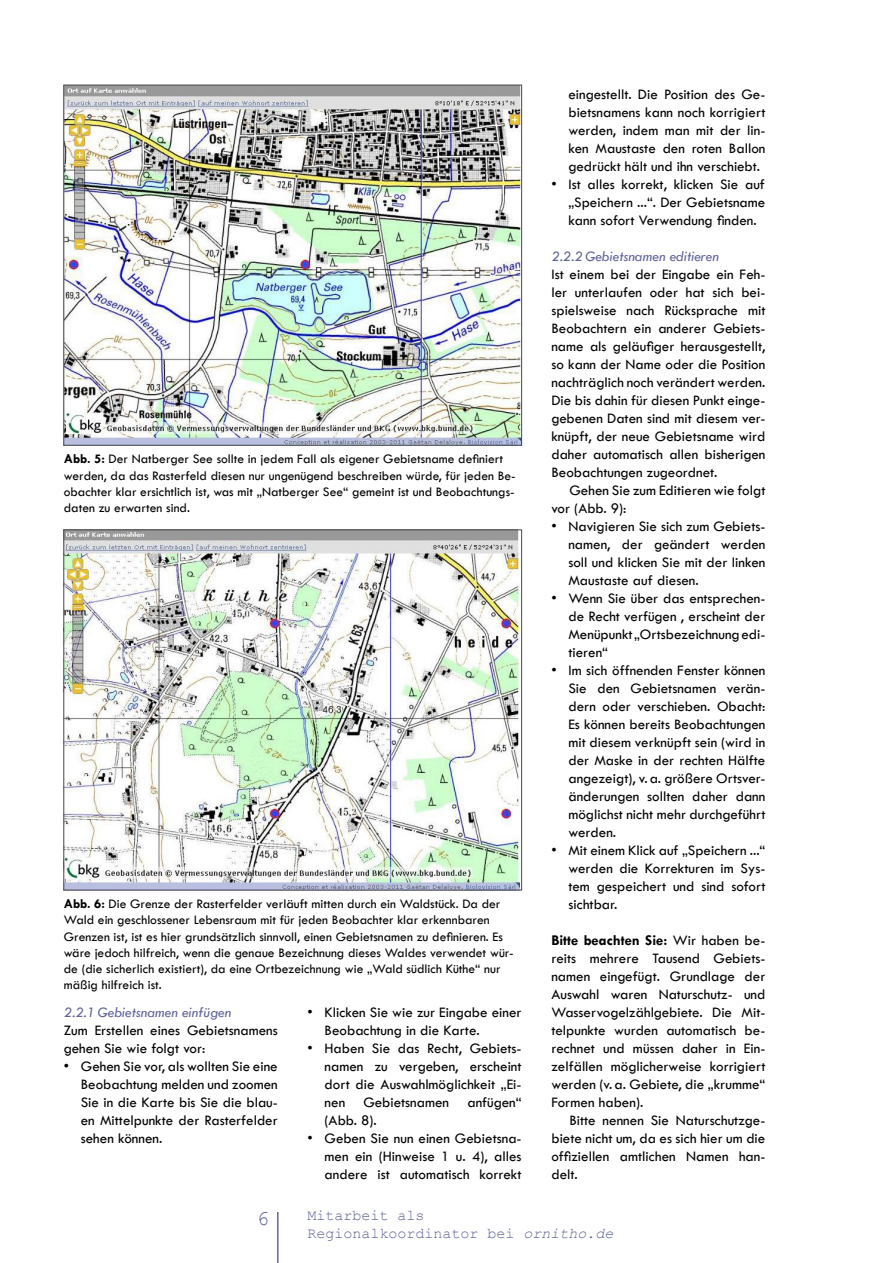
<style>
.page{position:relative;width:893px;height:1263px;background:#fff}
.page>*{position:absolute;margin:0;border:0;box-sizing:border-box;transform-origin:0 0}
.t1{font:21px "Courier New";color:#616498}
.t2{font:500 15px/18px "Tw Cen";color:#000;text-align:justify}
.t3{font:italic 500 15px "Tw Cen";color:#616498}
.t4{font:15px/18px "Courier New";color:#616498}
.t5{font:500 13.5px/16.2px "Tw Cen";color:#000}
.s1{font-weight:700}
.s2{font-style:italic}
</style>
<div class="page">
<hr style="left:277px;top:1212px;width:2px;height:51px;background:#616498">
<img style="left:65px;top:87px;width:455px;height:357px">
<img style="left:65px;top:531px;width:455px;height:357px">
<p class="t5" style="left:64px;top:451px;width:453px"><span class="s1">Abb. 5:</span> Der Natberger See sollte in jedem Fall als eigener Gebietsname definiert werden, da das Rasterfeld diesen nur ungenügend beschreiben würde, für jeden Be&shy;obachter klar ersichtlich ist, was mit „Natberger See“ gemeint ist und Beobachtungs&shy;daten zu erwarten sind.</p>
<p class="t5" style="left:64px;top:896px;width:451px"><span class="s1">Abb. 6:</span> Die Grenze der Rasterfelder verläuft mitten durch ein Waldstück. Da der Wald ein geschlossener Lebensraum mit für jeden Beobachter klar erkennbaren Grenzen ist, ist es hier grundsätzlich sinnvoll, einen Gebietsnamen zu definieren. Es wäre jedoch hilfreich, wenn die genaue Bezeichnung dieses Waldes verwendet wür&shy;de (die sicherlich existiert), da eine Ortbezeichnung wie „Wald südlich Küthe“ nur mäßig hilfreich ist.</p>
<p class="t3" style="left:64px;top:1003px;width:169px">2.2.1 Gebietsnamen einfügen</p>
<p class="t2" style="left:64px;top:1021px;width:216px">Zum Erstellen eines Gebietsnamens gehen Sie wie folgt vor:</p>
<p class="t2" style="left:81px;top:1057px;width:199px;text-indent:-17px">• Gehen Sie vor, als wollten Sie eine Beobachtung melden und zoomen Sie in die Karte bis Sie die blau&shy;en Mittelpunkte der Rasterfelder sehen können.</p>
<p class="t2" style="left:325px;top:1003px;width:199px;text-indent:-17px">• Klicken Sie wie zur Eingabe einer<br>Beobachtung in die Karte.</p>
<p class="t2" style="left:325px;top:1039px;width:199px;text-indent:-17px">• Haben Sie das Recht, Gebiets&shy;namen zu vergeben, erscheint dort die Auswahlmöglichkeit „Ei&shy;nen Gebietsnamen anfügen“ (Abb. 8).</p>
<p class="t2" style="left:325px;top:1129px;width:199px;text-indent:-17px">• Geben Sie nun einen Gebietsna&shy;men ein (Hinweise 1 u. 4), alles andere ist automatisch korrekt</p>
<p class="t2" style="left:568px;top:85px;width:199px">eingestellt. Die Position des Ge&shy;bietsnamens kann noch korrigiert werden, indem man mit der lin&shy;ken Maustaste den roten Ballon gedrückt hält und ihn verschiebt.</p>
<p class="t2" style="left:568px;top:175px;width:199px;text-indent:-17px">• Ist alles korrekt, klicken Sie auf „Speichern ...“. Der Gebietsname kann sofort Verwendung finden.</p>
<p class="t3" style="left:551px;top:247px;width:169px">2.2.2 Gebietsnamen editieren</p>
<p class="t2" style="left:551px;top:265px;width:216px">Ist einem bei der Eingabe ein Feh&shy;ler unterlaufen oder hat sich bei&shy;spielsweise nach Rücksprache mit Beobachtern ein anderer Gebiets&shy;name als geläufiger herausgestellt, so kann der Name oder die Position nachträglich noch verändert werden.<br>Die bis dahin für diesen Punkt einge&shy;gebenen Daten sind mit diesem ver&shy;knüpft, der neue Gebietsname wird daher automatisch allen bisherigen Beobachtungen zugeordnet.</p>
<p class="t2" style="left:551px;top:481px;width:216px;text-indent:18px">Gehen Sie zum Editieren wie folgt vor (Abb. 9):</p>
<p class="t2" style="left:568px;top:517px;width:199px;text-indent:-17px">• Navigieren Sie sich zum Gebiets&shy;namen, der geändert werden soll und klicken Sie mit der linken Maustaste auf diesen.</p>
<p class="t2" style="left:568px;top:589px;width:199px;text-indent:-17px">• Wenn Sie über das entsprechen&shy;de Recht verfügen , erscheint der Menüpunkt „Ortsbezeichnung edi&shy;tieren“</p>
<p class="t2" style="left:568px;top:661px;width:199px;text-indent:-17px">• Im sich öffnenden Fenster können Sie den Gebietsnamen verän&shy;dern oder verschieben. Obacht:<br>Es können bereits Beobachtungen mit diesem verknüpft sein (wird in der Maske in der rechten Hälfte angezeigt), v. a. größere Ortsver&shy;änderungen sollten daher dann möglichst nicht mehr durchgeführt werden.</p>
<p class="t2" style="left:568px;top:841px;width:199px;text-indent:-17px">• Mit einem Klick auf „Speichern ...“ werden die Korrekturen im Sys&shy;tem gespeichert und sind sofort sichtbar.</p>
<p class="t2" style="left:551px;top:931px;width:216px"><span class="s1">Bitte beachten Sie:</span> Wir haben be&shy;reits mehrere Tausend Gebiets&shy;namen eingefügt. Grundlage der Auswahl waren Naturschutz- und Wasservogelzählgebiete. Die Mit&shy;telpunkte wurden automatisch be&shy;rechnet und müssen daher in Ein&shy;zelfällen möglicherweise korrigiert werden (v. a. Gebiete, die „krumme“ Formen haben).</p>
<p class="t2" style="left:551px;top:1111px;width:216px;text-indent:18px">Bitte nennen Sie Naturschutzge&shy;biete nicht um, da es sich hier um die offiziellen amtlichen Namen han&shy;delt.</p>
<h1 class="t1" style="left:257px;top:1205px;width:14px">6</h1>
<p class="t4" style="left:308px;top:1206px;width:308px">Mitarbeit als<br>Regionalkoordinator bei <span class="s2">ornitho.de</span></p>
</div>
